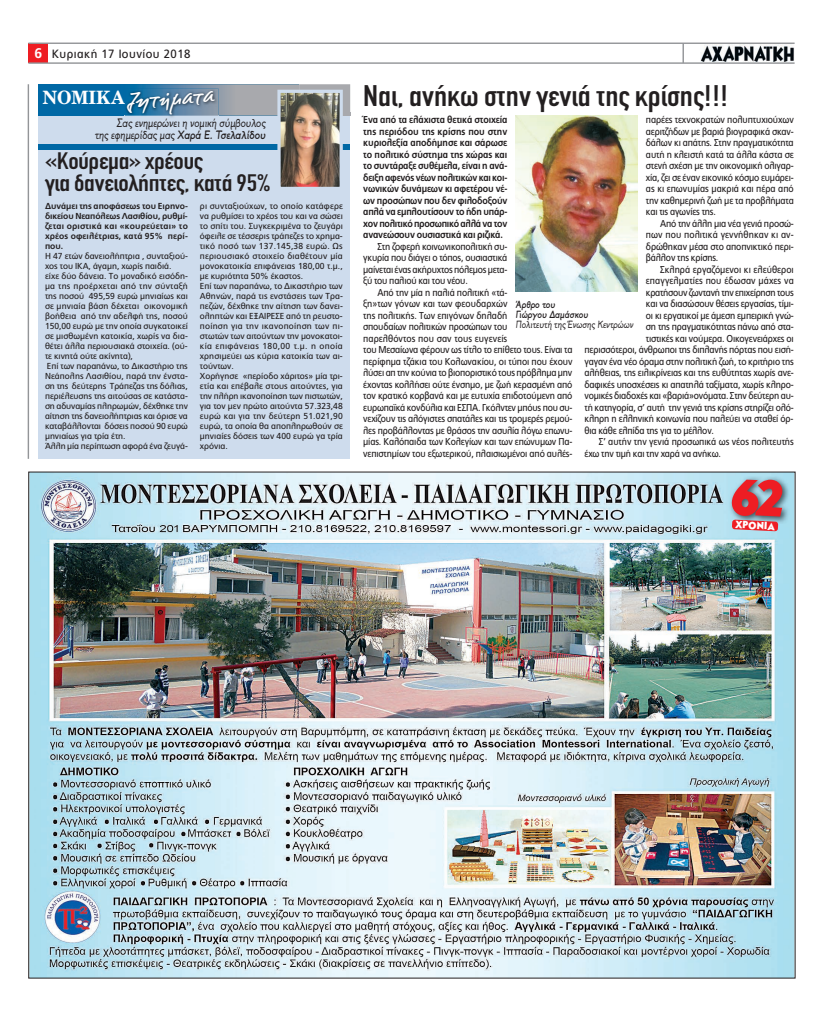
<style>
.page{position:relative;width:823px;height:1021px;background:#fff}
.page>*{position:absolute;margin:0;border:0;box-sizing:border-box;transform-origin:0 0}
.t1{font:500 30px "PF Din Text Compressed";color:#231f20;scale:1.15 1}
.t2{font:500 24px/22.2px "PF Din Text Compressed";letter-spacing:-.01em;color:#231f20;scale:1.19 1}
.t3{font:700 22.1px "CF Note";color:#fff;scale:1.26 1}
.t4{font:700 18.4px "PF Century";letter-spacing:-.02em;color:#fff;scale:.95 1}
.t5{font:12px "PF Catalog";letter-spacing:.04em;color:#231f20;scale:.95 1}
.t6{font:italic 11.7px/12.6px "PF Alfabeta";color:#231f20;text-align:right;scale:.8 1}
.t7{font:10.4px "CF Daphne";color:#fff;scale:.95 1}
.t8{font:10px/11.5px "PF Catalog";letter-spacing:-.02em;color:#231f20;text-align:justify;scale:.89 1}
.t9{font:700 10px/11.5px "PF Catalog";letter-spacing:-.02em;color:#231f20;text-align:justify;scale:.89 1}
.t10{font:10px "PF Catalog";letter-spacing:.01em;color:#231f20;scale:.89 1}
.t11{font:10px "PF Catalog";color:#231f20;scale:.89 1}
.t12{font:italic 10px "PF Alfabeta";color:#231f20;scale:.81 1}
.t13{font:italic 700 10px/10px "PF Alfabeta";color:#231f20;scale:.81 1}
.t14{font:8.7px/10px "PF Catalog";color:#231f20}
.t15{font:700 8.7px/10px "PF Catalog";letter-spacing:.01em;color:#231f20;text-align:justify}
.s1{font-weight:700;font-size:14px;color:#fff}
.s2{font-weight:700}
</style>
<div class="page">
<div style="left:28px;top:43px;width:20px;height:20px;background:#ee1d23"></div>
<hr style="left:28px;top:43px;width:766px;height:1px;background:#939598">
<hr style="left:28px;top:62px;width:766px;height:2px;background:#939598">
<img style="left:700px;top:44px;width:94px;height:17px">
<svg style="left:682px;top:44px;width:1px;height:19px"></svg>
<img style="left:30px;top:473px;width:763px;height:503px">
<img style="left:727px;top:476px;width:62px;height:48px">
<div style="left:38px;top:113px;width:312px;height:346px;background:#cedced"></div>
<div style="left:38px;top:84px;width:261px;height:32px;background:#0068a5"></div>
<svg style="left:124px;top:84px;width:226px;height:32px;background:#6d8aa0"></svg>
<div style="left:38px;top:144px;width:312px;height:6px;background:#0068a5"></div>
<hr style="left:28px;top:84px;width:1px;height:375px;background:#939598">
<img style="left:281px;top:94px;width:57px;height:92px">
<div style="left:277px;top:90px;width:65px;height:100px;border:3px solid #cedced"></div>
<img style="left:515px;top:116px;width:122px;height:175px">
<svg style="left:730px;top:479px;width:53px;height:52px;background:#87838e"></svg>
<p class="t5" style="left:34px;top:47px;width:166px"><span class="s1">6</span> Κυριακή 17 Ιουνίου 2018</p>
<h3 class="t4" style="left:43px;top:86px;width:89px">ΝΟΜΙΚΑ</h3>
<h3 class="t3" style="left:125px;top:87px;width:71px;rotate:-5deg">ζητήµατα</h3>
<p class="t6" style="left:95px;top:116px;width:215px">Σας ενηµερώνει η νοµική σύµβουλος<br>της εφηµερίδας µας <span class="s2">Χαρά Ε. Τσελαλίδου</span></p>
<h2 class="t2" style="left:45px;top:149px;width:191px">«Κούρεµα» χρέους<br>για δανειολήπτες, κατά 95%</h2>
<p class="t15" style="left:45px;top:201px;width:144px">∆υνάµει της αποφάσεως του Ειρηνο&shy;δικείου Νεαπόλεως Λασιθίου, ρυθµί&shy;ζεται οριστικά και «κουρεύεται» το χρέος οφειλέτριας, κατά 95% περί&shy;που.</p>
<p class="t14" style="left:45px;top:251px;width:144px">Η 47 ετών δανειολήπτρια , συνταξιού&shy;χος του ΙΚΑ, άγαµη, χωρίς παιδιά.<br>είχε δύο δάνεια. Το µοναδικό εισόδη&shy;µα της προέρχεται από την σύνταξή της ποσού 495,59 ευρώ µηνιαίως και σε µηνιαία βάση δέχεται οικονοµική βοήθεια από την αδελφή της, ποσού 150,00 ευρώ µε την οποία συγκατοικεί σε µισθωµένη κατοικία, χωρίς να δια&shy;θέτει άλλα περιουσιακά στοιχεία. (ού&shy;τε κινητά ούτε ακίνητα),<br>Επί των παραπάνω, το ∆ικαστήριο της Νεάπολης Λασιθίου, παρά την ένστα&shy;ση της δεύτερης Τράπεζας της δόλιας, περιέλευσης της αιτούσας σε κατάστα&shy;ση αδυναµίας πληρωµών, δέχθηκε την αίτηση της δανειολήπτριας και όρισε να καταβάλλονται δόσεις ποσού 90 ευρώ µηνιαίως για τρία έτη.<br>Άλλη µία περίπτωση αφορά ένα ζευγά-</p>
<p class="t14" style="left:200px;top:201px;width:144px">ρι συνταξιούχων, το οποίο κατάφερε να ρυθµίσει το χρέος του και να σώσει το σπίτι του. Συγκεκριµένα το ζευγάρι όφειλε σε τέσσερις τράπεζες το χρηµα&shy;τικό ποσό των 137.145,38 ευρώ. Ως περιουσιακό στοιχείο διαθέτουν µία µονοκατοικία επιφάνειας 180,00 τ.µ., µε κυριότητα 50% έκαστος.<br>Επί των παραπάνω, το ∆ικαστήριο των Αθηνών, παρά τις ενστάσεις των Τρα&shy;πεζών, δέχθηκε την αίτηση των δανει&shy;οληπτών και ΕΞΑΙΡΕΣΕ από τη ρευστο&shy;ποίηση για την ικανοποίηση των πι&shy;στωτών των αιτούντων την µονοκατοι&shy;κία επιφάνειας 180,00 τ.µ. η οποία χρησιµεύει ως κύρια κατοικία των αι&shy;τούντων.<br>Χορήγησε «περίοδο χάριτος» µία τρι&shy;ετία και επέβαλε στους αιτούντες, για την πλήρη ικανοποίηση των πιστωτών, για τον µεν πρώτο αιτούντα 57.323,48 ευρώ και για την δεύτερη 51.021,90 ευρώ, τα οποία θα αποπληρωθούν σε µηνιαίες δόσεις των 400 ευρώ γα τρία χρόνια.</p>
<h1 class="t1" style="left:363px;top:78px;width:319px">Ναι, ανήκω στην γενιά της κρίσης!!!</h1>
<p class="t9" style="left:363px;top:114px;width:163px">Ένα από τα ελάχιστα θετικά στοιχεία της περιόδου της κρίσης που στην κυριολεξία αποδήµησε και σάρωσε το πολιτικό σύστηµα της χώρας και το συντάραξε συθέµελα, είναι η ανά&shy;δειξη αφενός νέων πολιτικών και κοι&shy;νωνικών δυνάµεων κι αφετέρου νέ&shy;ων προσώπων που δεν φιλοδοξούν απλά να εµπλουτίσουν το ήδη υπάρ&shy;χον πολιτικό προσωπικό αλλά να τον ανανεώσουν ουσιαστικά και ριζικά.</p>
<p class="t8" style="left:363px;top:241px;width:163px;text-indent:14px">Στη ζοφερή κοινωνικοπολιτική συ&shy;γκυρία που διάγει ο τόπος, ουσιαστικά µαίνεται ένας ακήρυχτος πόλεµος µετα&shy;ξύ του παλιού και του νέου.</p>
<p class="t8" style="left:363px;top:287px;width:236px;text-align:left;text-indent:14px">Από την µία η παλιά πολιτική «τά-<br>ξη»των γόνων και των φεουδαρχών<br>της πολιτικής. Των επιγόνων δηλαδή<br>σπουδαίων πολιτικών προσώπων του<br>παρελθόντος που σαν τους ευγενείς<br>του Μεσαίωνα φέρουν ως τίτλο το επίθετο τους. Είναι τα περίφηµα τζάκια του Κολωνακίου, οι τύποι που έχουν λύσει απ την κούνια το βιοποριστικό τους πρόβληµα µην έχοντας κολλήσει ούτε ένσηµο, µε ζωή κερασµένη από τον κρατικό κορβανά και µε ευτυχία επιδοτούµενη από ευρωπαϊκά κονδύλια και ΕΣΠΑ. Γκόλντεν µπόυς που συ&shy;νεχίζουν τις αλόγιστες σπατάλες και τις τροµερές ρεµού&shy;λες προβάλλοντας µε θράσος την ασυλία λόγω επωνυ&shy;µίας. Καλόπαιδα των Κολεγίων και των επώνυµων Πα&shy;νεπιστηµίων του εξωτερικού, πλαισιωµένοι από αυλές-</p>
<p class="t8" style="left:645px;top:114px;width:168px">παρέες τεχνοκρατών πολυπτυχιούχων αεριτζήδων µε βαριά βιογραφικά σκαν&shy;δάλων κι απάτης. Στην πραγµατικότητα αυτή η κλειστή κατά τα άλλα κάστα σε στενή σχέση µε την οικονοµική ολιγαρ&shy;χία, ζει σε έναν εικονικό κόσµο ευµάρει&shy;ας κι επωνυµίας µακριά και πέρα από την καθηµερινή ζωή µε τα προβλήµατα και τις αγωνίες της.</p>
<p class="t8" style="left:645px;top:218px;width:167px;text-indent:14px">Από την άλλη µια νέα γενιά προσώ&shy;πων που πολιτικά γεννήθηκαν κι αν&shy;δρώθηκαν µέσα στο αποπνικτικό περι&shy;βάλλον της κρίσης.</p>
<p class="t11" style="left:659px;top:263px;width:152px">Σκληρά εργαζόµενοι κι ελεύθεροι</p>
<p class="t10" style="left:645px;top:275px;width:167px">επαγγελµατίες που έδωσαν µάχες να</p>
<p class="t8" style="left:645px;top:287px;width:167px">κρατήσουν ζωντανή την επιχείρηση τους</p>
<p class="t8" style="left:645px;top:298px;width:167px">και να διασώσουν θέσεις εργασίας, τίµι-</p>
<p class="t8" style="left:645px;top:310px;width:167px">οι κι εργατικοί µε άµεση εµπειρική γνώ-</p>
<p class="t8" style="left:645px;top:321px;width:167px">ση της πραγµατικότητας πάνω από στα-</p>
<p class="t8" style="left:645px;top:333px;width:167px">τιστικές και νούµερα. Οικογενειάρχες οι</p>
<p class="t8" style="left:584px;top:344px;width:236px">περισσότεροι, άνθρωποι της διπλανής πόρτας που εισή-</p>
<p class="t8" style="left:584px;top:356px;width:236px">γαγαν ένα νέο όραµα στην πολιτική ζωή, το κριτήριο της</p>
<p class="t8" style="left:584px;top:367px;width:236px">αλήθειας, της ειλικρίνειας και της ευθύτητας χωρίς ανε-</p>
<p class="t8" style="left:584px;top:379px;width:236px">δαφικές υποσχέσεις κι απατηλά ταξίµατα, χωρίς κληρο-</p>
<p class="t8" style="left:584px;top:390px;width:236px">νοµικές διαδοχές και «βαριά»ονόµατα. Στην δεύτερη αυ-</p>
<p class="t8" style="left:584px;top:402px;width:236px">τή κατηγορία, σ’ αυτή την γενιά της κρίσης στηρίζει ολό-</p>
<p class="t8" style="left:584px;top:413px;width:236px">κληρη η ελληνική κοινωνία που παλεύει να σταθεί όρ-</p>
<p class="t8" style="left:584px;top:425px;width:147px">θια κάθε ελπίδα της για το µέλλον.</p>
<p class="t8" style="left:598px;top:436px;width:220px">Σ’ αυτήν την γενιά προσωπικά ως νέος πολιτευτής</p>
<p class="t8" style="left:584px;top:448px;width:155px">έχω την τιµή και την χαρά να ανήκω.</p>
<p class="t13" style="left:515px;top:299px;width:91px">Άρθρο του<br>Γιώργου ∆αµάσκου</p>
<p class="t12" style="left:515px;top:319px;width:147px">Πολιτευτή της Ένωσης Κεντρώων</p>
<p class="t7" style="left:735px;top:519px;width:43px;rotate:3deg">ΧΡΟΝΙΑ</p>
</div>
